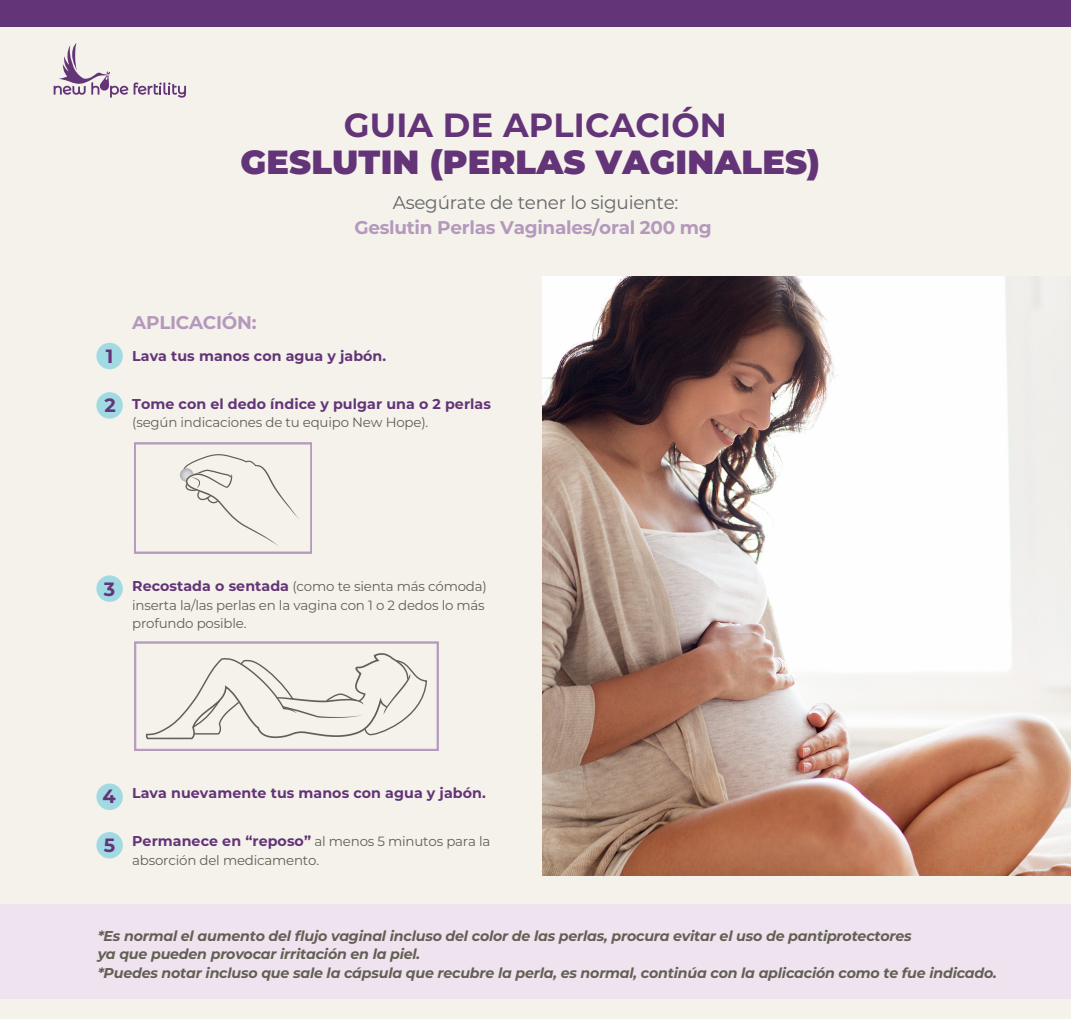
<style>
.page{position:relative;width:1071px;height:1019px;background:#fff}
.page>*{position:absolute;margin:0;border:0;box-sizing:border-box;transform-origin:0 0}
.t1{font:900 33.43px "Montserrat";letter-spacing:.005em;color:#633477}
.t2{font:700 33.43px "Montserrat";letter-spacing:.005em;color:#633477}
.t3{font:700 19.25px "Montserrat";color:#633477}
.t4{font:700 18.38px "Montserrat";letter-spacing:-.015em;color:#b499bc}
.t5{font:18.38px "Montserrat";letter-spacing:-.015em;color:#666}
.t6{font:italic 700 14.17px/18.4px "Montserrat";letter-spacing:-.015em;color:#626054}
.t7{font:700 14.17px "Montserrat";letter-spacing:.005em;color:#633477}
.t8{font:13.47px/18.4px "Montserrat";letter-spacing:-.015em;color:#626054}
.s1{font-weight:700;font-size:14.17px;color:#633477}
</style>
<div class="page">
<div style="left:0;top:14px;width:1071px;height:1004px;background:#f5f2ec"></div>
<div style="left:0;top:903px;width:1071px;height:95px;background:#efe3ef"></div>
<div style="left:0;top:0;width:1071px;height:26px;background:#633477"></div>
<svg style="left:54px;top:43px;width:74px;height:55px"></svg>
<svg style="left:134px;top:82px;width:52px;height:16px"></svg>
<svg style="left:96px;top:342px;width:27px;height:27px"></svg>
<div style="left:96px;top:392px;width:27px;height:26px;background:#a2dae4;border-radius:50%"></div>
<div style="left:96px;top:575px;width:27px;height:26px;background:#a2dae4;border-radius:50%"></div>
<div style="left:96px;top:783px;width:27px;height:26px;background:#a2dae4;border-radius:50%"></div>
<svg style="left:96px;top:831px;width:27px;height:27px"></svg>
<img style="left:542px;top:276px;width:529px;height:599px">
<svg style="left:134px;top:442px;width:178px;height:112px"></svg>
<svg style="left:134px;top:641px;width:305px;height:110px"></svg>
<h1 class="t2" style="left:344px;top:101px;width:385px">GUIA DE APLICACIÓN</h1>
<h1 class="t1" style="left:241px;top:137px;width:581px">GESLUTIN (PERLAS VAGINALES)</h1>
<p class="t5" style="left:393px;top:189px;width:287px">Asegúrate de tener lo siguiente:</p>
<p class="t4" style="left:354px;top:214px;width:359px">Geslutin Perlas Vaginales/oral 200 mg</p>
<h2 class="t3" style="left:106px;top:342px;width:9px">1</h2>
<h2 class="t3" style="left:104px;top:391px;width:13px">2</h2>
<p class="t4" style="left:132px;top:309px;width:126px">APLICACIÓN:</p>
<p class="t7" style="left:132px;top:345px;width:256px">Lava tus manos con agua y jabón.</p>
<p class="t7" style="left:132px;top:393px;width:360px">Tome con el dedo índice y pulgar una o 2 perlas</p>
<p class="t8" style="left:132px;top:412px;width:298px">(según indicaciones de tu equipo New Hope).</p>
<h2 class="t3" style="left:104px;top:575px;width:13px">3</h2>
<p class="t8" style="left:132px;top:576px;width:356px"><span class="s1">Recostada o sentada</span> (como te sienta más cómoda) inserta la/las perlas en la vagina con 1 o 2 dedos lo más profundo posible.</p>
<h2 class="t3" style="left:103px;top:781px;width:15px">4</h2>
<h2 class="t3" style="left:104px;top:830px;width:13px">5</h2>
<p class="t7" style="left:132px;top:782px;width:355px">Lava nuevamente tus manos con agua y jabón.</p>
<p class="t8" style="left:132px;top:831px;width:360px"><span class="s1">Permanece en “reposo”</span> al menos 5 minutos para la absorción del medicamento.</p>
<p class="t6" style="left:98px;top:925px;width:901px">*Es normal el aumento del flujo vaginal incluso del color de las perlas, procura evitar el uso de pantiprotectores<br>ya que pueden provocar irritación en la piel.<br>*Puedes notar incluso que sale la cápsula que recubre la perla, es normal, continúa con la aplicación como te fue indicado.</p>
</div>
